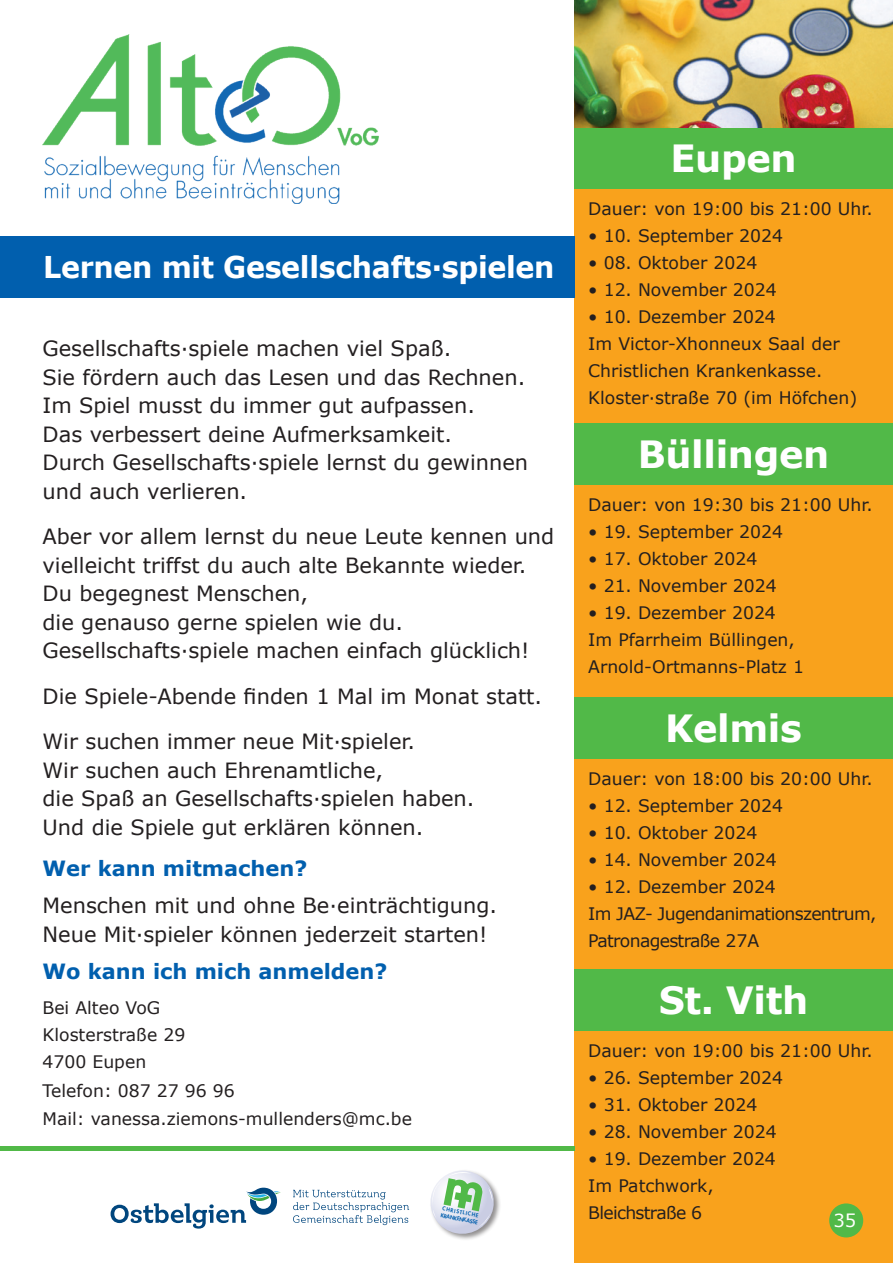
<style>
.page{position:relative;width:893px;height:1263px;background:#fff}
.page>*{position:absolute;margin:0;border:0;box-sizing:border-box;transform-origin:0 0}
.t1{font:700 37.5px "Verdana";letter-spacing:-.01em;color:#fff}
.t2{font:700 30px "Verdana";letter-spacing:-.01em;color:#fff;scale:.95 1}
.t3{font:21px/28.5px "Verdana";color:#231f20}
.t4{font:700 21px "Verdana";color:#015fae}
.t5{font:18px "Verdana";color:#fff}
.t6{font:17.25px/27px "Verdana";color:#231f20}
.t7{font:17.25px/27px "Verdana";letter-spacing:-.04em;color:#231f20}
.t8{font:800 5.4px/6.9px "Futura";color:#015fae}
</style>
<div class="page">
<div style="left:574px;top:170px;width:319px;height:1093px;background:#f9a21c"></div>
<div style="left:0;top:236px;width:574px;height:62px;background:#015fae"></div>
<div style="left:574px;top:128px;width:319px;height:61px;background:#51b948"></div>
<div style="left:574px;top:424px;width:319px;height:61px;background:#51b948"></div>
<div style="left:574px;top:697px;width:319px;height:62px;background:#51b948"></div>
<div style="left:574px;top:969px;width:319px;height:62px;background:#51b948"></div>
<div style="left:829px;top:1203px;width:34px;height:34px;background:#51b948;border-radius:50%"></div>
<img style="left:43px;top:34px;width:336px;height:169px">
<img style="left:574px;top:0;width:319px;height:128px">
<hr style="left:0;top:1146px;width:574px;height:4px;background:#51b948">
<div style="left:429px;top:1169px;width:72px;height:72px;background:#231f20;opacity:.5"></div>
<svg style="left:429px;top:1170px;width:67px;height:66px"></svg>
<svg style="left:293px;top:1190px;width:116px;height:35px"></svg>
<svg style="left:111px;top:1188px;width:170px;height:40px"></svg>
<h2 class="t2" style="left:43px;top:247px;width:540px">Lernen mit Gesellschafts·spielen</h2>
<p class="t3" style="left:43px;top:335px;width:487px">Gesellschafts·spiele machen viel Spaß.<br>Sie fördern auch das Lesen und das Rechnen.<br>Im Spiel musst du immer gut aufpassen.<br>Das verbessert deine Aufmerksamkeit.<br>Durch Gesellschafts·spiele lernst du gewinnen und auch verlieren.</p>
<p class="t3" style="left:43px;top:523px;width:513px">Aber vor allem lernst du neue Leute kennen und vielleicht triffst du auch alte Bekannte wieder.<br>Du begegnest Menschen,<br>die genauso gerne spielen wie du.<br>Gesellschafts·spiele machen einfach glücklich!</p>
<p class="t3" style="left:43px;top:674px;width:501px;line-height:45.5px">Die Spiele-Abende finden 1 Mal im Monat statt.<br>Wir suchen immer neue Mit·spieler.</p>
<p class="t3" style="left:43px;top:756px;width:428px">Wir suchen auch Ehrenamtliche,<br>die Spaß an Gesellschafts·spielen haben.<br>Und die Spiele gut erklären können.</p>
<p class="t4" style="left:43px;top:855px;width:266px">Wer kann mitmachen?</p>
<p class="t3" style="left:43px;top:891px;width:451px">Menschen mit und ohne Be·einträchtigung.<br>Neue Mit·spieler können jederzeit starten!</p>
<p class="t4" style="left:43px;top:957px;width:346px">Wo kann ich mich anmelden?</p>
<p class="t6" style="left:43px;top:994px;width:371px;line-height:27.8px">Bei Alteo VoG<br>Klosterstraße 29<br>4700 Eupen<br>Telefon: 087 27 96 96<br>Mail: vanessa.ziemons-mullenders@mc. be</p>
<p class="t8" style="left:443px;top:1205px;width:39px;rotate:11deg">CHRISTLICHE<br>KRANKENKASSE</p>
<h1 class="t1" style="left:670px;top:134px;width:128px">Eupen</h1>
<p class="t6" style="left:588px;top:196px;width:282px">Dauer: von 19:00 bis 21:00 Uhr.</p>
<p class="t6" style="left:588px;top:223px;width:196px">• 10. September 2024</p>
<p class="t6" style="left:588px;top:250px;width:171px">• 08. Oktober 2024</p>
<p class="t6" style="left:588px;top:277px;width:190px">• 12. November 2024</p>
<p class="t6" style="left:588px;top:304px;width:270px">• 10. Dezember 2024<br>Im Victor-Xhonneux Saal der<br>Christlichen Krankenkasse.<br>Kloster·straße 70 (im Höfchen)</p>
<h1 class="t1" style="left:638px;top:430px;width:193px">Büllingen</h1>
<p class="t6" style="left:588px;top:492px;width:282px">Dauer: von 19:30 bis 21:00 Uhr.</p>
<p class="t6" style="left:588px;top:519px;width:196px">• 19. September 2024</p>
<p class="t6" style="left:588px;top:546px;width:171px">• 17. Oktober 2024</p>
<p class="t6" style="left:588px;top:573px;width:190px">• 21. November 2024</p>
<p class="t6" style="left:588px;top:600px;width:217px">• 19. Dezember 2024<br>Im Pfarrheim Büllingen,<br>Arnold-Ortmanns-Platz 1</p>
<h1 class="t1" style="left:665px;top:704px;width:138px">Kelmis</h1>
<p class="t6" style="left:588px;top:765px;width:282px">Dauer: von 18:00 bis 20:00 Uhr.</p>
<p class="t6" style="left:588px;top:792px;width:196px">• 12. September 2024</p>
<p class="t6" style="left:588px;top:819px;width:171px">• 10. Oktober 2024</p>
<p class="t6" style="left:588px;top:846px;width:190px">• 14. November 2024</p>
<p class="t7" style="left:588px;top:873px;width:290px">• 12. Dezember 2024<br>Im JAZ- Jugendanimationszentrum,<br>Patronagestraße 27A</p>
<h1 class="t1" style="left:659px;top:976px;width:151px">St. Vith</h1>
<p class="t6" style="left:588px;top:1037px;width:282px">Dauer: von 19:00 bis 21:00 Uhr.</p>
<p class="t6" style="left:588px;top:1064px;width:196px">• 26. September 2024</p>
<p class="t6" style="left:588px;top:1091px;width:171px">• 31. Oktober 2024</p>
<p class="t6" style="left:588px;top:1118px;width:190px">• 28. November 2024</p>
<p class="t6" style="left:588px;top:1145px;width:189px">• 19. Dezember 2024<br>Im Patchwork,<br>Bleichstraße 6</p>
<p class="t5" style="left:833px;top:1209px;width:24px">35</p>
</div>
